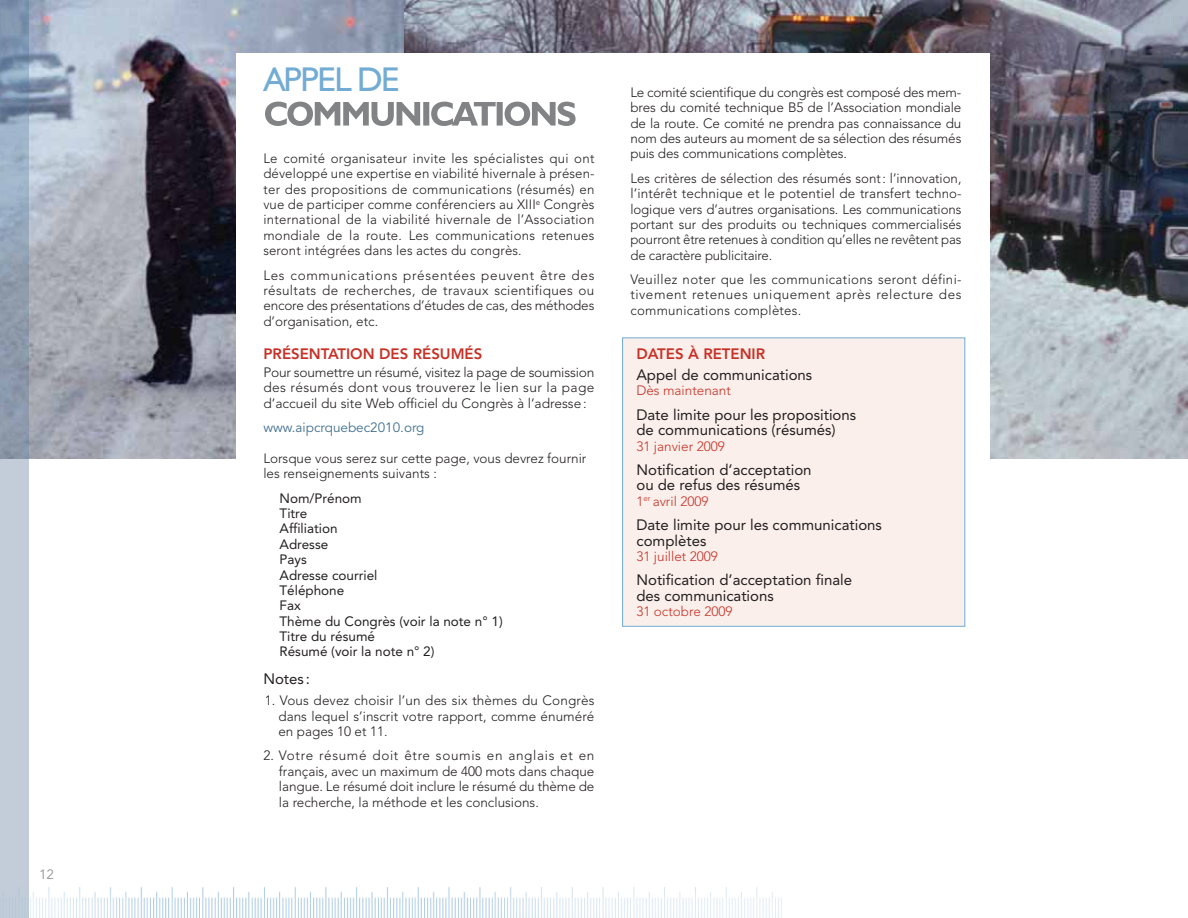
<style>
.page{position:relative;width:1188px;height:918px;background:#fff}
.page>*{position:absolute;margin:0;border:0;box-sizing:border-box;transform-origin:0 0}
.t1{font:34.5px "Humanist 521 BT";letter-spacing:-.05em;color:#72acd4}
.t2{font:15px/15.3px "Avenir";color:#231f20}
.t3{font:800 15px "Avenir";color:#c73127}
.t4{font:300 13.5px/15.5px "Avenir";color:#231f20;text-align:justify}
.t5{font:13.5px/15.5px "Avenir";color:#231f20}
.t6{font:300 13.5px "Avenir";color:#c73127}
.t7{font:13.5px "Avenir";color:#427190}
.t8{font:13.5px "Avenir";color:#939598}
</style>
<div class="page">
<img style="left:0;top:864px;width:782px;height:54px">
<img style="left:29px;top:0;width:1159px;height:458px">
<div style="left:236px;top:54px;width:754px;height:738px;background:#fff"></div>
<div style="left:0;top:458px;width:29px;height:406px;background:#c2cdd9"></div>
<img style="left:0;top:0;width:29px;height:458px">
<svg style="left:265px;top:102px;width:311px;height:24px"></svg>
<div style="left:623px;top:338px;width:341px;height:288px;background:#faefea"></div>
<div style="left:622px;top:338px;width:343px;height:289px;border:1px solid #72acd4"></div>
<p class="t8" style="left:39px;top:869px;width:16px">12</p>
<h1 class="t1" style="left:264px;top:67px;width:137px">APPEL DE</h1>
<p class="t4" style="left:263px;top:152px;width:333px">Le comité organisateur invite les spécialistes qui ont développé une expertise en viabilité hivernale à présen&shy;ter des propositions de communications (résumés) en vue de participer comme conférenciers au XIII<sup>e</sup> Congrès international de la viabilité hivernale de l’Association mondiale de la route. Les communications retenues seront intégrées dans les actes du congrès.</p>
<p class="t4" style="left:263px;top:268px;width:333px">Les communications présentées peuvent être des résultats de recherches, de travaux scientifiques ou encore des présentations d’études de cas, des méthodes d’organisation, etc.</p>
<p class="t3" style="left:263px;top:347px;width:221px">PRÉSENTATION DES RÉSUMÉS</p>
<p class="t4" style="left:263px;top:366px;width:333px">Pour soumettre un résumé, visitez la page de soumission des résumés dont vous trouverez le lien sur la page d’accueil du site Web officiel du Congrès à l’adresse:</p>
<p class="t7" style="left:263px;top:422px;width:163px">www.aipcrquebec2010.org</p>
<p class="t4" style="left:263px;top:452px;width:325px">Lorsque vous serez sur cette page, vous devrez fournir les renseignements suivants :</p>
<p class="t5" style="left:280px;top:491px;width:225px">Nom/Prénom<br>Titre<br>Affiliation<br>Adresse<br>Pays<br>Adresse courriel<br>Téléphone<br>Fax<br>Thème du Congrès (voir la note n° 1)<br>Titre du résumé<br>Résumé (voir la note n° 2)</p>
<p class="t2" style="left:263px;top:672px;width:48px">Notes:</p>
<p class="t4" style="left:278px;top:694px;width:318px;text-indent:-13px">1. Vous devez choisir l’un des six thèmes du Congrès dans lequel s’inscrit votre rapport, comme énuméré en pages 10 et 11.</p>
<p class="t4" style="left:279px;top:749px;width:317px;text-indent:-16px">2. Votre résumé doit être soumis en anglais et en français, avec un maximum de 400 mots dans chaque langue. Le résumé doit inclure le résumé du thème de la recherche, la méthode et les conclusions.</p>
<p class="t4" style="left:630px;top:86px;width:333px">Le comité scientifique du congrès est composé des mem&shy;bres du comité technique B5 de l’Association mondiale de la route. Ce comité ne prendra pas connaissance du nom des auteurs au moment de sa sélection des résumés puis des communications complètes.</p>
<p class="t4" style="left:630px;top:172px;width:333px">Les critères de sélection des résumés sont: l’innovation, l’intérêt technique et le potentiel de transfert techno&shy;logique vers d’autres organisations. Les communications portant sur des produits ou techniques commercialisés pourront être retenues à condition qu’elles ne revêtent pas de caractère publicitaire.</p>
<p class="t4" style="left:630px;top:273px;width:333px">Veuillez noter que les communications seront défini&shy;tivement retenues uniquement après relecture des communications complètes.</p>
<p class="t3" style="left:636px;top:347px;width:130px">DATES À RETENIR</p>
<p class="t2" style="left:636px;top:368px;width:177px">Appel de communications</p>
<p class="t6" style="left:636px;top:385px;width:96px">Dès maintenant</p>
<p class="t2" style="left:636px;top:408px;width:221px">Date limite pour les propositions de communications (résumés)</p>
<p class="t6" style="left:636px;top:440px;width:90px">31 janvier 2009</p>
<p class="t2" style="left:636px;top:463px;width:177px">Notification d’acceptation ou de refus des résumés</p>
<p class="t6" style="left:636px;top:496px;width:74px">1<sup>er</sup> avril 2009</p>
<p class="t2" style="left:636px;top:519px;width:247px">Date limite pour les communications complètes</p>
<p class="t6" style="left:636px;top:551px;width:83px">31 juillet 2009</p>
<p class="t2" style="left:636px;top:574px;width:217px">Notification d’acceptation finale des communications</p>
<p class="t6" style="left:636px;top:606px;width:98px">31 octobre 2009</p>
</div>
